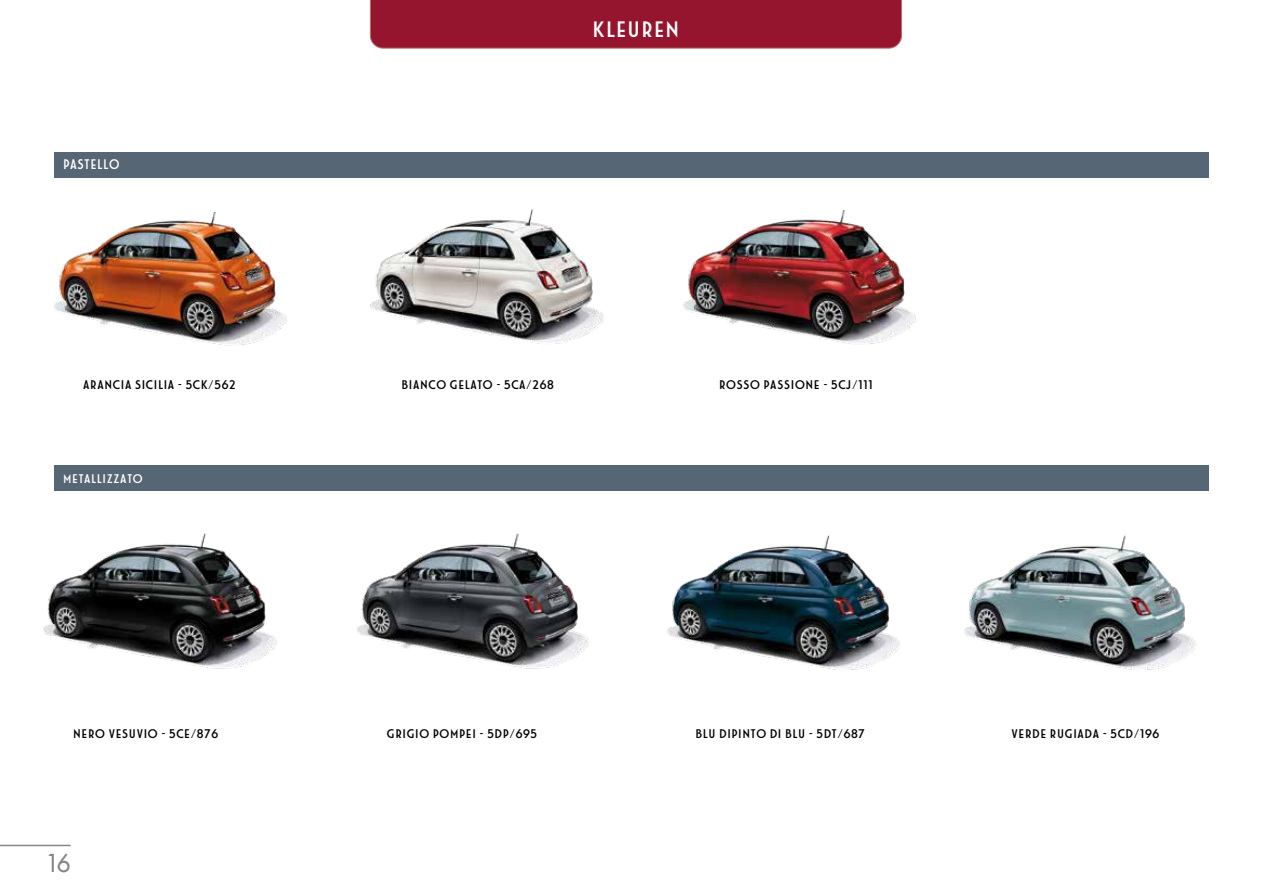
<style>
.page{position:relative;width:1263px;height:893px;background:#fff}
.page>*{position:absolute;margin:0;border:0;box-sizing:border-box;transform-origin:0 0}
.t1{font:24px "FIATADVERT01 A";color:#fff}
.t2{font:500 24px "Futura Std";color:#878786}
.t3{font:15px "FIATADVERT01 A";color:#fff;scale:.95 1}
.t4{font:13.5px "FIATADVERT01 A";color:#000}
.t5{font:13.5px "FIATADVERT01 A";color:#fff}
</style>
<div class="page">
<img style="left:54px;top:212px;width:233px;height:134px">
<div style="left:54px;top:152px;width:1155px;height:25px;background:#576674"></div>
<div style="left:54px;top:466px;width:1155px;height:25px;background:#576674"></div>
<img style="left:357px;top:533px;width:232px;height:136px">
<img style="left:44px;top:533px;width:233px;height:136px">
<img style="left:667px;top:535px;width:234px;height:135px">
<img style="left:964px;top:535px;width:233px;height:135px">
<div style="left:370px;top:0;width:532px;height:49px;background:#95152e"></div>
<img style="left:366px;top:177px;width:239px;height:167px">
<img style="left:683px;top:211px;width:233px;height:134px">
<hr style="left:0;top:845px;width:71px;height:1px;background:#878786">
<p class="t3" style="left:63px;top:157px;width:62px">PASTELLO</p>
<p class="t4" style="left:83px;top:378px;width:155px">ARANCIA SICILIA - 5CK/562</p>
<p class="t5" style="left:63px;top:472px;width:82px">METALLIZZATO</p>
<h1 class="t1" style="left:592px;top:18px;width:90px">KLEUREN</h1>
<p class="t4" style="left:401px;top:378px;width:155px">BIANCO GELATO - 5CA/268</p>
<p class="t4" style="left:719px;top:378px;width:156px">ROSSO PASSIONE - 5CJ/111</p>
<p class="t4" style="left:73px;top:727px;width:147px">NERO VESUVIO - 5CE/876</p>
<p class="t4" style="left:386px;top:727px;width:153px">GRIGIO POMPEI - 5DP/695</p>
<p class="t4" style="left:695px;top:727px;width:172px">BLU DIPINTO DI BLU - 5DT/687</p>
<p class="t4" style="left:1011px;top:727px;width:150px">VERDE RUGIADA - 5CD/196</p>
<h1 class="t2" style="left:46px;top:848px;width:26px">16</h1>
</div>
